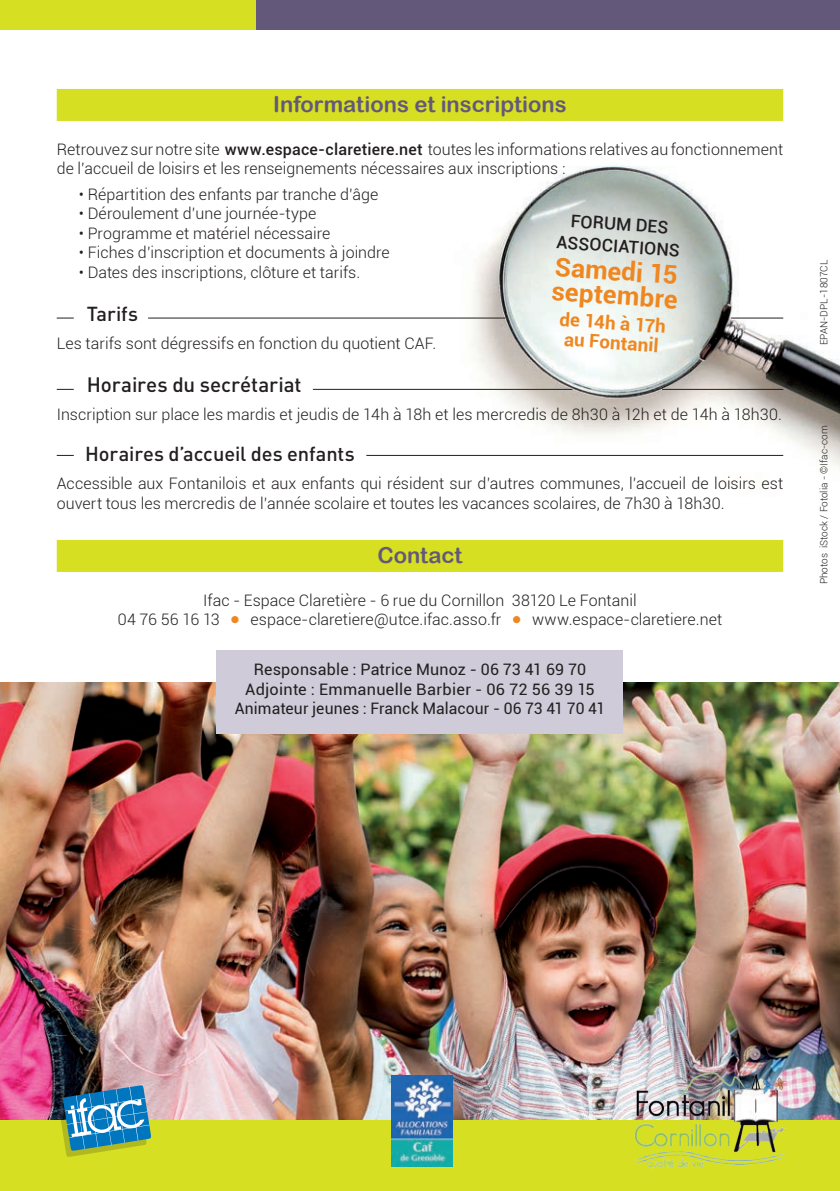
<style>
.page{position:relative;width:840px;height:1191px;background:#fff}
.page>*{position:absolute;margin:0;border:0;box-sizing:border-box;transform-origin:0 0}
.t1{font:700 25.8px/24px "Roboto";color:#ef8721}
.info-titre_1{font:22px "Arial Rounded MT Bold";color:#63587a}
.t2{font:500 20.6px "DIN";letter-spacing:-.005em;color:#231f20}
.info-titre_2{font:500 20px "DIN";letter-spacing:-.005em;color:#231f20}
.t3{font:700 18.6px/19.6px "Roboto";color:#ef8721;text-align:center}
.t4{font:500 17.4px/22px "Roboto";color:#231f20;text-align:center}
.t5{font:300 15.8px/19.6px "Roboto";letter-spacing:.005em;color:#231f20}
.t6{font:15.8px "Roboto";letter-spacing:.01em;color:#231f20}
.t7{font:300 10px "Roboto";color:#231f20}
.s1{font-weight:500}
.s2{color:#ef8721}
</style>
<div class="page">
<img style="left:0;top:682px;width:839px;height:438px">
<div style="left:0;top:1120px;width:839px;height:71px;background:#d6df21"></div>
<svg style="left:59px;top:1085px;width:92px;height:71px"></svg>
<img style="left:633px;top:1072px;width:151px;height:97px">
<img style="left:391px;top:1075px;width:61px;height:91px">
<img style="left:403px;top:29px;width:436px;height:527px">
<hr style="left:730px;top:318px;width:52px;height:1px;background:#231f20">
<div style="left:216px;top:650px;width:406px;height:84px;background:#cfcbd8"></div>
<div style="left:255px;top:0;width:584px;height:29px;background:#63587a"></div>
<div style="left:0;top:0;width:255px;height:29px;background:#d6df21"></div>
<div style="left:57px;top:89px;width:725px;height:32px;background:#d6df21"></div>
<hr style="left:57px;top:455px;width:725px;height:1px;background:#231f20">
<div style="left:74px;top:444px;width:292px;height:36px;background:#fff"></div>
<div style="left:57px;top:540px;width:725px;height:32px;background:#d6df21"></div>
<svg style="left:57px;top:318px;width:17px;height:1px"></svg>
<svg style="left:57px;top:389px;width:17px;height:1px"></svg>
<hr style="left:148px;top:318px;width:357px;height:1px;background:#231f20">
<hr style="left:313px;top:389px;width:259px;height:1px;background:#231f20">
<hr style="left:661px;top:389px;width:121px;height:1px;background:#231f20">
<p class="info-titre_1" style="left:273px;top:92px;width:295px">Informations et inscriptions</p>
<p class="t5" style="left:57px;top:139px;width:727px">Retrouvez sur notre site <span class="s1">www.espace-claretiere.net</span> toutes les informations relatives au fonctionnement de l’accueil de loisirs et les renseignements nécessaires aux inscriptions :</p>
<p class="t5" style="left:79px;top:184px;width:301px">• Répartition des enfants par tranche d’âge</p>
<p class="t5" style="left:79px;top:203px;width:239px">• Déroulement d’une journée-type</p>
<p class="t5" style="left:79px;top:223px;width:253px">• Programme et matériel nécessaire</p>
<p class="t5" style="left:79px;top:242px;width:312px">• Fiches d’inscription et documents à joindre</p>
<p class="t5" style="left:79px;top:262px;width:283px">• Dates des inscriptions, clôture et tarifs.</p>
<p class="info-titre_2" style="left:87px;top:301px;width:53px">Tarifs</p>
<p class="t5" style="left:57px;top:333px;width:381px">Les tarifs sont dégressifs en fonction du quotient CAF.</p>
<p class="t2" style="left:87px;top:371px;width:216px">Horaires du secrétariat</p>
<p class="t5" style="left:57px;top:404px;width:726px">Inscription sur place les mardis et jeudis de 14h à 18h et les mercredis de 8h30 à 12h et de 14h à 18h30.</p>
<p class="info-titre_2" style="left:85px;top:441px;width:271px">Horaires d’accueil des enfants</p>
<p class="t5" style="left:57px;top:473px;width:727px">Accessible aux Fontanilois et aux enfants qui résident sur d’autres communes, l’accueil de loisirs est ouvert tous les mercredis de l’année scolaire et toutes les vacances scolaires, de 7h30 à 18h30.</p>
<p class="info-titre_1" style="left:377px;top:542px;width:86px">Contact</p>
<p class="t5" style="left:203px;top:590px;width:434px">Ifac - Espace Claretière - 6 rue du Cornillon 38120 Le Fontanil</p>
<p class="t5" style="left:118px;top:609px;width:605px">04 76 56 16 13 <span class="s2">●</span> espace-claretiere@utce.ifac.asso.fr <span class="s2">●</span> www.espace-claretiere.net</p>
<p class="t6" style="left:254px;top:658px;width:333px">Responsable : Patrice Munoz - 06 73 41 69 70</p>
<p class="t6" style="left:245px;top:678px;width:351px">Adjointe : Emmanuelle Barbier - 06 72 56 39 15</p>
<p class="t6" style="left:234px;top:697px;width:372px">Animateur jeunes : Franck Malacour - 06 73 41 70 41</p>
<p class="t4" style="left:558px;top:208px;width:125px;rotate:4deg">FORUM DES<br>ASSOCIATIONS</p>
<p class="t1" style="left:554px;top:253px;width:128px;rotate:4deg">Samedi 15 septembre</p>
<p class="t3" style="left:560px;top:308px;width:108px;rotate:4deg">de 14h à 17h au Fontanil</p>
<p class="t7" style="left:816px;top:345px;width:87px;rotate:-90deg">EPAN-DPL-1807CL</p>
<p class="t7" style="left:816px;top:584px;width:160px;rotate:-90deg">Photos iStock / Fotolia - ©Ifac-com</p>
</div>
